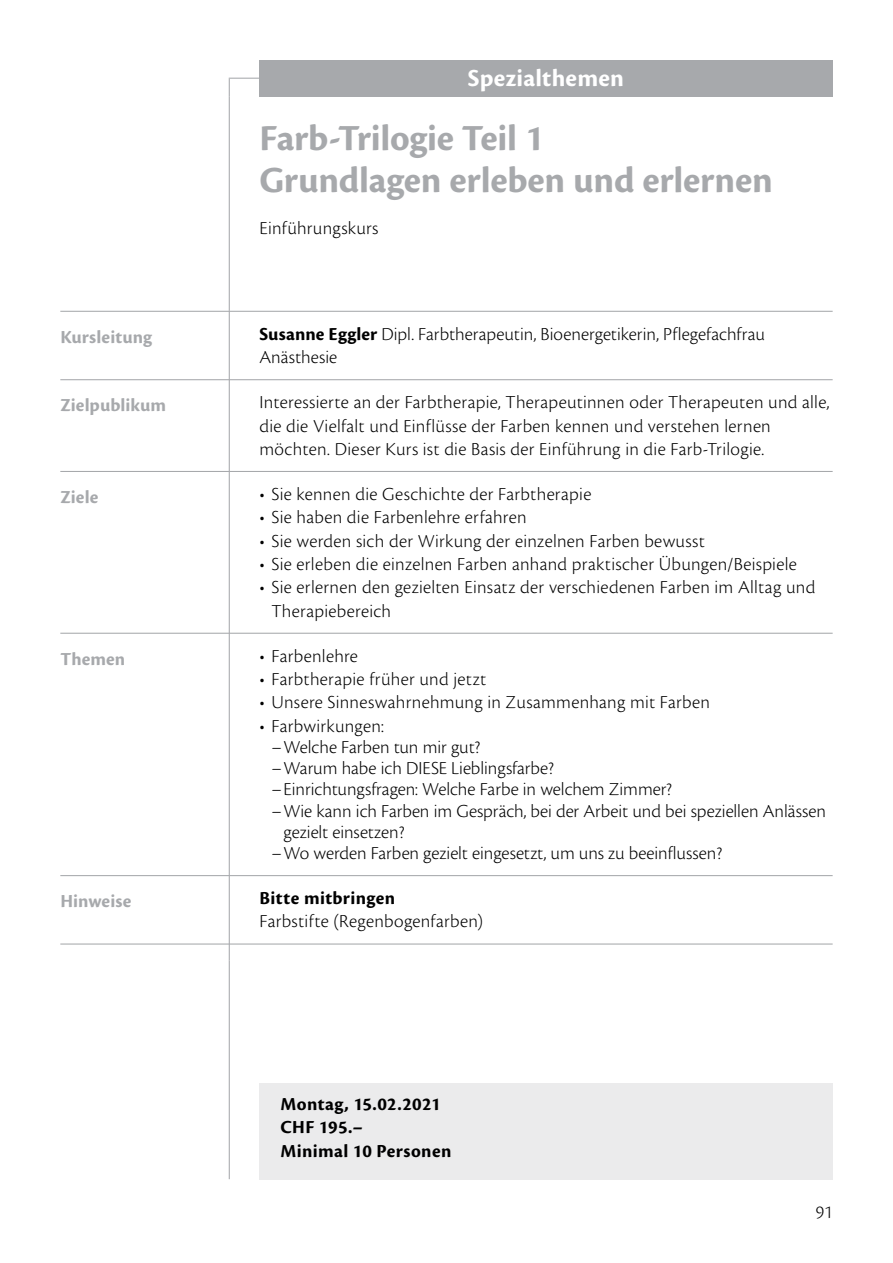
<style>
.page{position:relative;width:893px;height:1263px;background:#fff}
.page>*{position:absolute;margin:0;border:0;box-sizing:border-box;transform-origin:0 0}
.t1{font:700 38.25px/42.2px "Cronos Pro";letter-spacing:-.005em;color:#a7a9ac}
.t2{font:700 25.5px "Cronos Pro";letter-spacing:.01em;color:#fff}
.t3{font:300 19.05px/23.4px "Cronos Pro";letter-spacing:.01em;color:#000}
.t4{font:700 19.05px/23.4px "Cronos Pro";letter-spacing:.02em;color:#000}
.t5{font:700 19.05px "Cronos Pro";letter-spacing:.005em;color:#a7a9ac}
.s1{font-weight:700}
</style>
<div class="page">
<div style="left:259px;top:60px;width:574px;height:36px;background:#a7a9ac"></div>
<svg style="left:229px;top:79px;width:1px;height:17px"></svg>
<hr style="left:229px;top:96px;width:1px;height:215px;background:#a7a9ac">
<hr style="left:229px;top:78px;width:30px;height:1px;background:#a7a9ac">
<hr style="left:229px;top:311px;width:1px;height:649px;background:#a7a9ac">
<hr style="left:229px;top:960px;width:1px;height:219px;background:#a7a9ac">
<hr style="left:229px;top:943px;width:604px;height:1px;background:#a7a9ac">
<hr style="left:229px;top:875px;width:604px;height:1px;background:#a7a9ac">
<hr style="left:229px;top:633px;width:604px;height:1px;background:#a7a9ac">
<hr style="left:60px;top:379px;width:169px;height:1px;background:#a7a9ac">
<hr style="left:60px;top:471px;width:169px;height:1px;background:#a7a9ac">
<hr style="left:60px;top:633px;width:169px;height:1px;background:#a7a9ac">
<hr style="left:229px;top:471px;width:604px;height:1px;background:#a7a9ac">
<hr style="left:229px;top:311px;width:604px;height:1px;background:#a7a9ac">
<hr style="left:229px;top:379px;width:604px;height:1px;background:#a7a9ac">
<hr style="left:60px;top:875px;width:169px;height:1px;background:#a7a9ac">
<hr style="left:60px;top:943px;width:169px;height:1px;background:#a7a9ac">
<hr style="left:60px;top:311px;width:169px;height:1px;background:#a7a9ac">
<div style="left:259px;top:1083px;width:574px;height:96px;background:#ebebec"></div>
<h2 class="t2" style="left:468px;top:64px;width:158px">Spezialthemen</h2>
<h1 class="t1" style="left:259px;top:118px;width:515px">Farb-Trilogie Teil 1<br>Grundlagen erleben und erlernen</h1>
<p class="t3" style="left:259px;top:217px;width:121px">Einführungskurs</p>
<p class="t5" style="left:60px;top:326px;width:93px">Kursleitung</p>
<p class="t3" style="left:259px;top:322px;width:507px"><span class="s1">Susanne Eggler</span> Dipl. Farbtherapeutin, Bioenergetikerin, Pflegefachfrau<br>Anästhesie</p>
<p class="t5" style="left:60px;top:394px;width:107px">Zielpublikum</p>
<p class="t3" style="left:259px;top:390px;width:571px">Interessierte an der Farbtherapie, Therapeutinnen oder Therapeuten und alle, die die Vielfalt und Einflüsse der Farben kennen und verstehen lernen möchten. Dieser Kurs ist die Basis der Einführung in die Farb-Trilogie.</p>
<p class="t5" style="left:60px;top:486px;width:40px">Ziele</p>
<p class="t3" style="left:259px;top:482px;width:333px">• Sie kennen die Geschichte der Farbtherapie</p>
<p class="t3" style="left:259px;top:506px;width:269px">• Sie haben die Farbenlehre erfahren</p>
<p class="t3" style="left:259px;top:529px;width:447px">• Sie werden sich der Wirkung der einzelnen Farben bewusst</p>
<p class="t3" style="left:259px;top:552px;width:539px">• Sie erleben die einzelnen Farben anhand praktischer Übungen/Beispiele</p>
<p class="t3" style="left:272px;top:576px;width:545px;text-indent:-12px">• Sie erlernen den gezielten Einsatz der verschiedenen Farben im Alltag und<br>Therapiebereich</p>
<p class="t5" style="left:60px;top:648px;width:66px">Themen</p>
<p class="t3" style="left:259px;top:644px;width:100px">• Farbenlehre</p>
<p class="t3" style="left:259px;top:667px;width:228px">• Farbtherapie früher und jetzt</p>
<p class="t3" style="left:259px;top:691px;width:452px">• Unsere Sinneswahrnehmung in Zusammenhang mit Farben</p>
<p class="t3" style="left:259px;top:714px;width:126px">• Farbwirkungen:</p>
<p class="t3" style="left:272px;top:735px;width:210px">–Welche Farben tun mir gut?</p>
<p class="t3" style="left:272px;top:756px;width:284px">–Warum habe ich DIESE Lieblingsfarbe?</p>
<p class="t3" style="left:272px;top:778px;width:402px">–Einrichtungsfragen: Welche Farbe in welchem Zimmer?</p>
<p class="t3" style="left:272px;top:799px;width:556px">–Wie kann ich Farben im Gespräch, bei der Arbeit und bei speziellen Anlässen</p>
<p class="t3" style="left:284px;top:820px;width:122px">gezielt einsetzen?</p>
<p class="t3" style="left:272px;top:841px;width:452px">–Wo werden Farben gezielt eingesetzt, um uns zu beeinflussen?</p>
<p class="t5" style="left:60px;top:890px;width:72px">Hinweise</p>
<p class="t4" style="left:259px;top:887px;width:137px">Bitte mitbringen</p>
<p class="t3" style="left:259px;top:910px;width:225px">Farbstifte (Regenbogenfarben)</p>
<p class="t4" style="left:281px;top:1092px;width:172px">Montag, 15.02.2021<br>CHF 195.–<br>Minimal 10 Personen</p>
<p class="t3" style="left:816px;top:1200px;width:18px">91</p>
</div>
